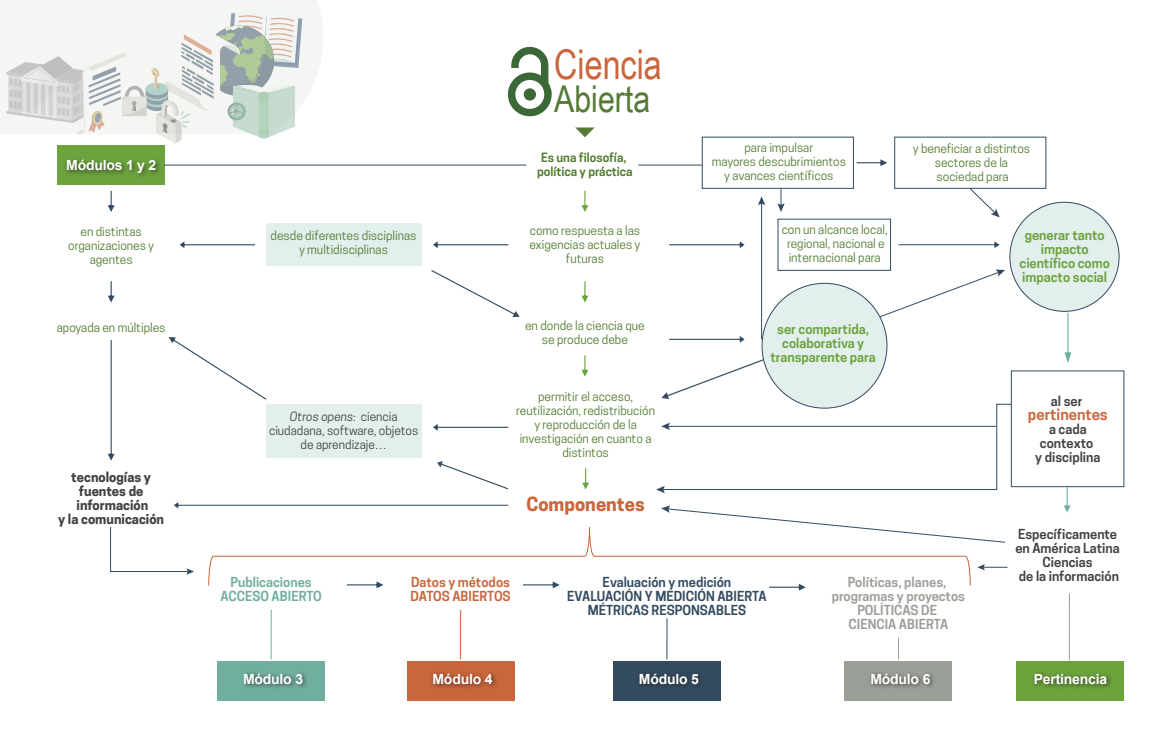
<style>
.page{position:relative;width:1151px;height:747px;background:#fff}
.page>*{position:absolute;margin:0;border:0;box-sizing:border-box;transform-origin:0 0}
.t1{font:41px "Arial Narrow";color:#cb653b;scale:.96 1}
.t2{font:37px "Arial Narrow";color:#547a35}
.t3{font:700 18.3px "Cooper Hewitt";color:#c9663c}
.t4{font:600 15px "Cooper Hewitt";color:#c9663c}
.t5{font:700 14px "Arial";letter-spacing:-.015em;color:#fff}
.t6{font:600 13px/14px "Cooper Hewitt";color:#6ba33d;text-align:center}
.t7{font:600 13px/14px "Cooper Hewitt";color:#444242;text-align:center}
.t8{font:600 13px/14px "Cooper Hewitt";color:#334b60;text-align:center}
.t9{font:600 13px/14px "Cooper Hewitt";color:#9aa098;text-align:center}
.t10{font:700 13px/14px "Cooper Hewitt";color:#444242;text-align:center}
.t11{font:600 13px/14px "Cooper Hewitt";color:#70afa0;text-align:center}
.t12{font:600 13px/14px "Cooper Hewitt";color:#c9663c}
.t13{font:12px/14px "Cooper Hewitt";color:#507a2e;text-align:center}
.t14{font:12px/14px "Cooper Hewitt";color:#444242;text-align:center}
.t15{font:600 12px/14px "Cooper Hewitt";color:#507a2e;text-align:center}
.s1{font-style:italic}
</style>
<div class="page">
<svg style="left:0;top:0;width:323px;height:134px;fill:#f4f6f3"></svg>
<div style="left:265px;top:224px;width:156px;height:42px;background:#e2efec"></div>
<div style="left:266px;top:404px;width:155px;height:53px;background:#e2efec"></div>
<svg style="left:179px;top:241px;width:76px;height:7px"></svg>
<svg style="left:173px;top:502px;width:335px;height:6px"></svg>
<svg style="left:431px;top:270px;width:88px;height:47px"></svg>
<svg style="left:169px;top:337px;width:97px;height:63px"></svg>
<svg style="left:433px;top:241px;width:75px;height:7px"></svg>
<svg style="left:898px;top:241px;width:101px;height:7px"></svg>
<svg style="left:669px;top:241px;width:75px;height:7px"></svg>
<svg style="left:669px;top:336px;width:75px;height:7px"></svg>
<svg style="left:433px;top:424px;width:75px;height:7px"></svg>
<svg style="left:437px;top:461px;width:71px;height:28px"></svg>
<svg style="left:581px;top:355px;width:7px;height:22px"></svg>
<svg style="left:581px;top:281px;width:7px;height:21px"></svg>
<svg style="left:582px;top:468px;width:7px;height:21px"></svg>
<svg style="left:581px;top:191px;width:7px;height:21px"></svg>
<svg style="left:108px;top:200px;width:7px;height:12px"></svg>
<svg style="left:108px;top:281px;width:7px;height:21px"></svg>
<svg style="left:108px;top:340px;width:7px;height:121px"></svg>
<hr style="left:270px;top:610px;width:1px;height:49px;background:#70afa0">
<hr style="left:460px;top:610px;width:1px;height:49px;background:#c9663c">
<hr style="left:666px;top:618px;width:1px;height:41px;background:#334b60">
<svg style="left:856px;top:159px;width:31px;height:7px"></svg>
<svg style="left:769px;top:586px;width:36px;height:5px"></svg>
<svg style="left:1064px;top:313px;width:6px;height:50px"></svg>
<svg style="left:208px;top:527px;width:762px;height:59px"></svg>
<svg style="left:1063px;top:487px;width:7px;height:25px"></svg>
<svg style="left:507px;top:46px;width:45px;height:71px"></svg>
<div style="left:523px;top:88px;width:13px;height:13px;background:#3b6836;border-radius:50%"></div>
<div style="left:217px;top:660px;width:108px;height:40px;background:#70afa0"></div>
<img style="left:243px;top:673px;width:64px;height:15px">
<div style="left:407px;top:660px;width:107px;height:40px;background:#c9663c"></div>
<img style="left:432px;top:672px;width:64px;height:16px">
<div style="left:613px;top:660px;width:107px;height:40px;background:#334b60"></div>
<div style="left:844px;top:660px;width:107px;height:40px;background:#9aa098"></div>
<img style="left:870px;top:673px;width:64px;height:15px">
<hr style="left:1068px;top:594px;width:1px;height:66px;background:#9aa098">
<div style="left:1016px;top:660px;width:107px;height:40px;background:#6ba33d"></div>
<img style="left:1033px;top:672px;width:78px;height:16px">
<div style="left:57px;top:145px;width:108px;height:40px;background:#6ba33d"></div>
<img style="left:65px;top:160px;width:94px;height:40px">
<div style="left:761px;top:283px;width:125px;height:125px;background:#e2efec;border-radius:50%"></div>
<div style="left:1009px;top:202px;width:109px;height:109px;background:#e2efec;border-radius:50%"></div>
<hr style="left:164px;top:165px;width:362px;height:1px;background:#334b60">
<hr style="left:638px;top:165px;width:64px;height:1px;background:#334b60">
<svg style="left:110px;top:527px;width:84px;height:48px"></svg>
<svg style="left:977px;top:564px;width:30px;height:6px"></svg>
<svg style="left:656px;top:359px;width:354px;height:134px"></svg>
<svg style="left:661px;top:505px;width:344px;height:38px"></svg>
<hr style="left:760px;top:202px;width:1px;height:137px;background:#334b60">
<svg style="left:758px;top:196px;width:7px;height:9px"></svg>
<svg style="left:878px;top:270px;width:126px;height:48px"></svg>
<div style="left:1010px;top:370px;width:113px;height:117px;border:1px solid #334b60"></div>
<div style="left:777px;top:219px;width:113px;height:52px;border:1px solid #334b60"></div>
<div style="left:701px;top:137px;width:152px;height:52px;border:1px solid #334b60"></div>
<div style="left:893px;top:137px;width:153px;height:52px;border:1px solid #334b60"></div>
<svg style="left:777px;top:189px;width:7px;height:23px"></svg>
<svg style="left:968px;top:187px;width:31px;height:30px"></svg>
<svg style="left:575px;top:127px;width:19px;height:10px"></svg>
<svg style="left:7px;top:12px;width:295px;height:132px"></svg>
<p class="t5" style="left:66px;top:156px;width:92px">Módulos 1 y 2</p>
<p class="t13" style="left:68px;top:225px;width:87px">en distintas organizaciones y agentes</p>
<p class="t13" style="left:57px;top:320px;width:110px">apoyada en múltiples</p>
<p class="t10" style="left:58px;top:470px;width:107px">tecnologías y fuentes de información<br>y la comunicación</p>
<h1 class="t1" style="left:554px;top:34px;width:114px">Ciencia</h1>
<p class="t13" style="left:270px;top:229px;width:147px">desde diferentes disciplinas y multidisciplinas</p>
<p class="t14" style="left:269px;top:410px;width:151px"><span class="s1">Otros opens:</span> ciencia ciudadana, software, objetos de aprendizaje…</p>
<h2 class="t2" style="left:554px;top:72px;width:98px">Abierta</h2>
<p class="t15" style="left:537px;top:151px;width:97px">Es una filosofía, política y práctica</p>
<p class="t13" style="left:529px;top:223px;width:112px">como respuesta a las exigencias actuales y futuras</p>
<p class="t13" style="left:525px;top:318px;width:121px">en donde la ciencia que se produce debe</p>
<p class="t13" style="left:516px;top:390px;width:140px">permitir el acceso, reutilización, redistribución y reproducción de la investigación en cuanto a distintos</p>
<h3 class="t3" style="left:526px;top:493px;width:120px">Componentes</h3>
<p class="t13" style="left:711px;top:141px;width:136px">para impulsar<br>mayores descubrimientos y avances científicos</p>
<p class="t13" style="left:912px;top:142px;width:119px">y beneficiar a distintos sectores de la sociedad para</p>
<p class="t13" style="left:781px;top:223px;width:107px">con un alcance local, regional, nacional e internacional para</p>
<p class="t6" style="left:770px;top:322px;width:107px">ser compartida, colaborativa y transparente para</p>
<p class="t6" style="left:1019px;top:228px;width:92px">generar tanto impacto científico como impacto social</p>
<p class="t7" style="left:1050px;top:394px;width:33px">al ser</p>
<p class="t4" style="left:1027px;top:406px;width:81px">pertinentes</p>
<p class="t7" style="left:1034px;top:422px;width:67px">a cada contexto<br>y disciplina</p>
<p class="t11" style="left:220px;top:575px;width:103px">Publicaciones<br>ACCESO ABIERTO</p>
<p class="t12" style="left:410px;top:575px;width:102px">Datos y métodos<br>DATOS ABIERTOS</p>
<p class="t8" style="left:567px;top:575px;width:201px">Evaluación y medición<br>EVALUACIÓN Y MEDICIÓN ABIERTA<br>MÉTRICAS RESPONSABLES</p>
<p class="t9" style="left:831px;top:575px;width:135px">Políticas, planes, programas y proyectos<br>POLÍTICAS DE<br>CIENCIA ABIERTA</p>
<p class="t7" style="left:1015px;top:527px;width:106px">Específicamente en América Latina<br>Ciencias<br>de la información</p>
<p class="t5" style="left:243px;top:670px;width:61px">Módulo 3</p>
<p class="t5" style="left:432px;top:670px;width:61px">Módulo 4</p>
<p class="t5" style="left:638px;top:670px;width:61px">Módulo 5</p>
<p class="t5" style="left:870px;top:670px;width:61px">Módulo 6</p>
<p class="t5" style="left:1033px;top:670px;width:75px">Pertinencia</p>
</div>
